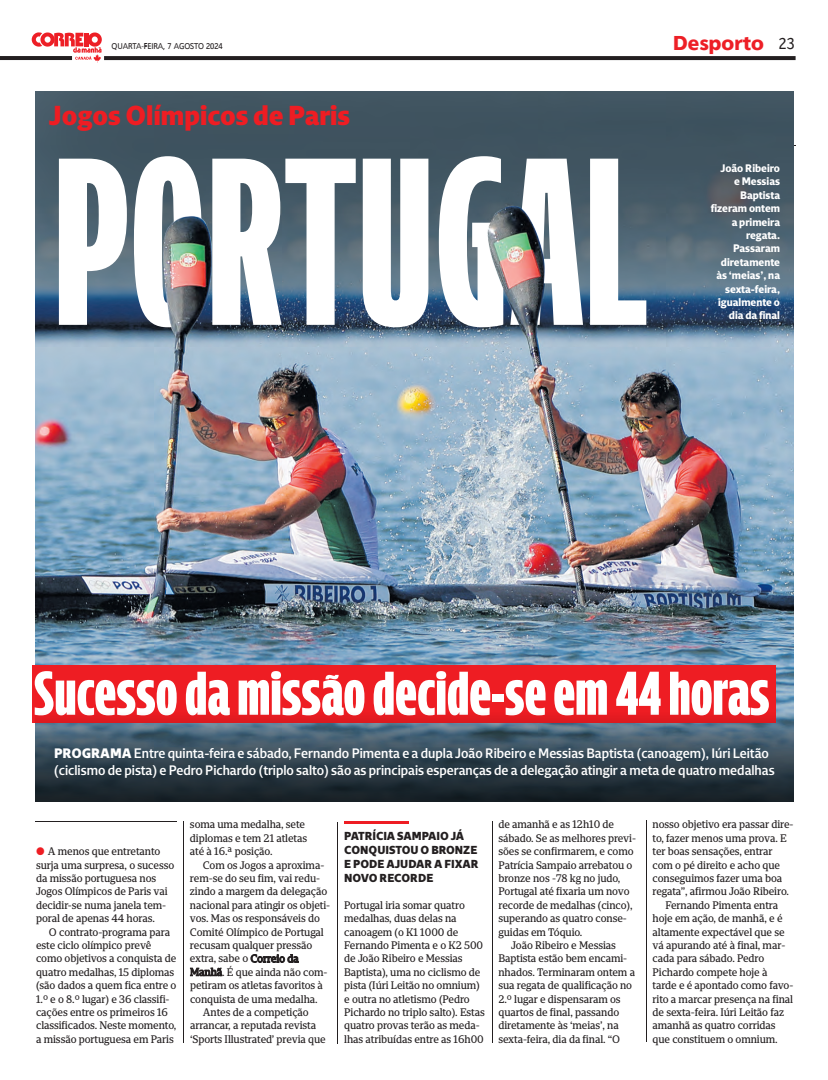
<style>
.page{position:relative;width:828px;height:1080px;background:#fff}
.page>*{position:absolute;margin:0;border:0;box-sizing:border-box;transform-origin:0 0}
.t1{font:500 244.5px "Correio Compact CM";letter-spacing:.01em;color:#fff;scale:.96 1}
.t2{font:700 63.3px "Correio Title CM";letter-spacing:.005em;color:#fff;scale:.96 1}
.t3{font:800 28.2px "Correio Sans";color:#ee1d23;scale:.96 1}
.t4{font:20px "Agan 75";color:#ed1f26;scale:.95 1}
.t5{font:500 14.1px/17.4px "Correio Sans";color:#fff;scale:.96 1}
.t6{font:800 11.9px/14.1px "Correio Sans";letter-spacing:-.005em;color:#231f20;scale:.96 1}
.t7{font:11.2px/13.4px "Correio Slab";letter-spacing:-.005em;color:#231f20;scale:.96 1}
.t8{font:800 11.2px/13.4px "Correio Sans";color:#fff;text-align:right;scale:.96 1}
.t9{font:8.3px "Aan 55";letter-spacing:-.02em;color:#231f20;scale:.91 1}
.s1{font-family:"Talis Regular W00";font-size:19.2px;color:#231f20}
.s2{font-weight:800}
.s3{color:#ee1d23}
</style>
<div class="page">
<img style="left:36px;top:92px;width:757px;height:620px">
<hr style="left:36px;top:821px;width:141px;height:1px;background:#231f20">
<div style="left:32px;top:665px;width:744px;height:57px;background:#ee1d23"></div>
<hr style="left:184px;top:822px;width:1px;height:221px;background:#231f20">
<hr style="left:344px;top:822px;width:64px;height:2px;background:#ee1d23">
<hr style="left:337px;top:822px;width:1px;height:221px;background:#231f20">
<hr style="left:492px;top:821px;width:1px;height:222px;background:#231f20">
<hr style="left:646px;top:821px;width:1px;height:221px;background:#231f20">
<svg style="left:36px;top:712px;width:758px;height:90px;background:#47404c"></svg>
<img style="left:117px;top:191px;width:471px;height:181px">
<svg style="left:104px;top:56px;width:692px;height:4px;background:#272324"></svg>
<hr style="left:0;top:56px;width:72px;height:4px;background:#231f20">
<svg style="left:32px;top:32px;width:70px;height:31px"></svg>
<p class="t9" style="left:112px;top:41px;width:124px">QUARTA-FEIRA, 7 AGOSTO 2024</p>
<h3 class="t4" style="left:673px;top:32px;width:129px">Desporto <span class="s1">23</span></h3>
<h3 class="t3" style="left:49px;top:97px;width:315px">Jogos Olímpicos de Paris</h3>
<h1 class="t1" style="left:54px;top:107px;width:621px">PORTUGAL</h1>
<p class="t8" style="left:711px;top:161px;width:74px">João Ribeiro<br>e Messias<br>Baptista fizeram ontem a primeira regata.<br>Passaram diretamente às ‘meias’, na sexta-feira, igualmente o dia da final</p>
<h2 class="t2" style="left:34px;top:658px;width:768px">Sucesso da missão decide-se em 44 horas</h2>
<p class="t5" style="left:54px;top:744px;width:752px"><span class="s2">PROGRAMA</span> Entre quinta-feira e sábado, Fernando Pimenta e a dupla João Ribeiro e Messias Baptista (canoagem), Iúri Leitão (ciclismo de pista) e Pedro Pichardo (triplo salto) são as principais esperanças de a delegação atingir a meta de quatro medalhas</p>
<p class="t7" style="left:36px;top:845px;width:145px"><span class="s3">◆</span> A menos que entretanto surja uma surpresa, o sucesso da missão portuguesa nos<br>Jogos Olímpicos de Paris vai decidir-se numa janela tem&shy;poral de apenas 44 horas.</p>
<p class="t7" style="left:36px;top:925px;width:148px;text-indent:13px">O contrato-programa para este ciclo olímpico prevê como objetivos a conquista de quatro medalhas, 15 diplomas (são dados a quem fica entre o<br>1.º e o 8.º lugar) e 36 classifi&shy;cações entre os primeiros 16 classificados. Neste momento, a missão portuguesa em Paris</p>
<p class="t7" style="left:190px;top:818px;width:124px">soma uma medalha, sete diplomas e tem 21 atletas até à 16.ª posição.</p>
<p class="t7" style="left:203px;top:858px;width:128px">Com os Jogos a aproxima-</p>
<p class="t7" style="left:190px;top:872px;width:137px">rem-se do seu fim, vai redu-</p>
<p class="t7" style="left:190px;top:885px;width:144px">zindo a margem da delegação</p>
<p class="t7" style="left:190px;top:898px;width:148px">nacional para atingir os objeti-</p>
<p class="t7" style="left:190px;top:912px;width:137px">vos. Mas os responsáveis do</p>
<p class="t7" style="left:190px;top:925px;width:141px">Comité Olímpico de Portugal</p>
<p class="t7" style="left:190px;top:938px;width:129px">recusam qualquer pressão</p>
<p class="t7" style="left:190px;top:952px;width:115px">extra, sabe o Correio da</p>
<p class="t7" style="left:190px;top:965px;width:145px">Manhã. É que ainda não com-</p>
<p class="t7" style="left:190px;top:979px;width:140px">petiram os atletas favoritos à</p>
<p class="t7" style="left:190px;top:992px;width:135px">conquista de uma medalha.</p>
<p class="t7" style="left:203px;top:1005px;width:112px">Antes de a competição</p>
<p class="t7" style="left:190px;top:1019px;width:133px">arrancar, a reputada revista</p>
<p class="t7" style="left:190px;top:1032px;width:143px">‘Sports Illustrated’ previa que</p>
<p class="t6" style="left:344px;top:829px;width:141px">PATRÍCIA SAMPAIO JÁ<br>CONQUISTOU O BRONZE<br>E PODE AJUDAR A FIXAR<br>NOVO RECORDE</p>
<p class="t7" style="left:344px;top:898px;width:148px">Portugal iria somar quatro medalhas, duas delas na canoagem (o K1 1000 de<br>Fernando Pimenta e o K2 500 de João Ribeiro e Messias<br>Baptista), uma no ciclismo de pista (Iúri Leitão no omnium) e outra no atletismo (Pedro<br>Pichardo no triplo salto). Estas quatro provas terão as meda&shy;lhas atribuídas entre as 16h00</p>
<p class="t7" style="left:498px;top:818px;width:122px">de amanhã e as 12h10 de</p>
<p class="t7" style="left:498px;top:831px;width:145px">sábado. Se as melhores previ-</p>
<p class="t7" style="left:498px;top:845px;width:142px">sões se confirmarem, e como</p>
<p class="t7" style="left:498px;top:858px;width:141px">Patrícia Sampaio arrebatou o</p>
<p class="t7" style="left:498px;top:872px;width:129px">bronze nos -78 kg no judo,</p>
<p class="t7" style="left:498px;top:885px;width:138px">Portugal até fixaria um novo</p>
<p class="t7" style="left:498px;top:898px;width:141px">recorde de medalhas (cinco),</p>
<p class="t7" style="left:498px;top:912px;width:135px">superando as quatro conse-</p>
<p class="t7" style="left:498px;top:925px;width:89px">guidas em Tóquio.</p>
<p class="t7" style="left:511px;top:938px;width:111px">João Ribeiro e Messias</p>
<p class="t7" style="left:498px;top:952px;width:136px">Baptista estão bem encami-</p>
<p class="t7" style="left:498px;top:965px;width:144px">nhados. Terminaram ontem a</p>
<p class="t7" style="left:498px;top:979px;width:141px">sua regata de qualificação no</p>
<p class="t7" style="left:498px;top:992px;width:129px">2.º lugar e dispensaram os</p>
<p class="t7" style="left:498px;top:1005px;width:127px">quartos de final, passando</p>
<p class="t7" style="left:498px;top:1019px;width:127px">diretamente às ‘meias’, na</p>
<p class="t7" style="left:498px;top:1032px;width:128px">sexta-feira, dia da final. “O</p>
<p class="t7" style="left:653px;top:818px;width:148px">nosso objetivo era passar dire-</p>
<p class="t7" style="left:653px;top:831px;width:141px">to, fazer menos uma prova. E</p>
<p class="t7" style="left:653px;top:845px;width:127px">ter boas sensações, entrar</p>
<p class="t7" style="left:653px;top:858px;width:134px">com o pé direito e acho que</p>
<p class="t7" style="left:653px;top:872px;width:137px">conseguimos fazer uma boa</p>
<p class="t7" style="left:653px;top:885px;width:144px">regata”, afirmou João Ribeiro.</p>
<p class="t7" style="left:665px;top:898px;width:119px">Fernando Pimenta entra</p>
<p class="t7" style="left:653px;top:912px;width:137px">hoje em ação, de manhã, e é</p>
<p class="t7" style="left:653px;top:925px;width:139px">altamente expectável que se</p>
<p class="t7" style="left:653px;top:938px;width:140px">vá apurando até à final, mar-</p>
<p class="t7" style="left:653px;top:952px;width:118px">cada para sábado. Pedro</p>
<p class="t7" style="left:653px;top:965px;width:121px">Pichardo compete hoje à</p>
<p class="t7" style="left:653px;top:979px;width:148px">tarde e é apontado como favo-</p>
<p class="t7" style="left:653px;top:992px;width:148px">rito a marcar presença na final</p>
<p class="t7" style="left:653px;top:1005px;width:139px">de sexta-feira. Iúri Leitão faz</p>
<p class="t7" style="left:653px;top:1019px;width:130px">amanhã as quatro corridas</p>
<p class="t7" style="left:653px;top:1032px;width:132px">que constituem o omnium.</p>
</div>
